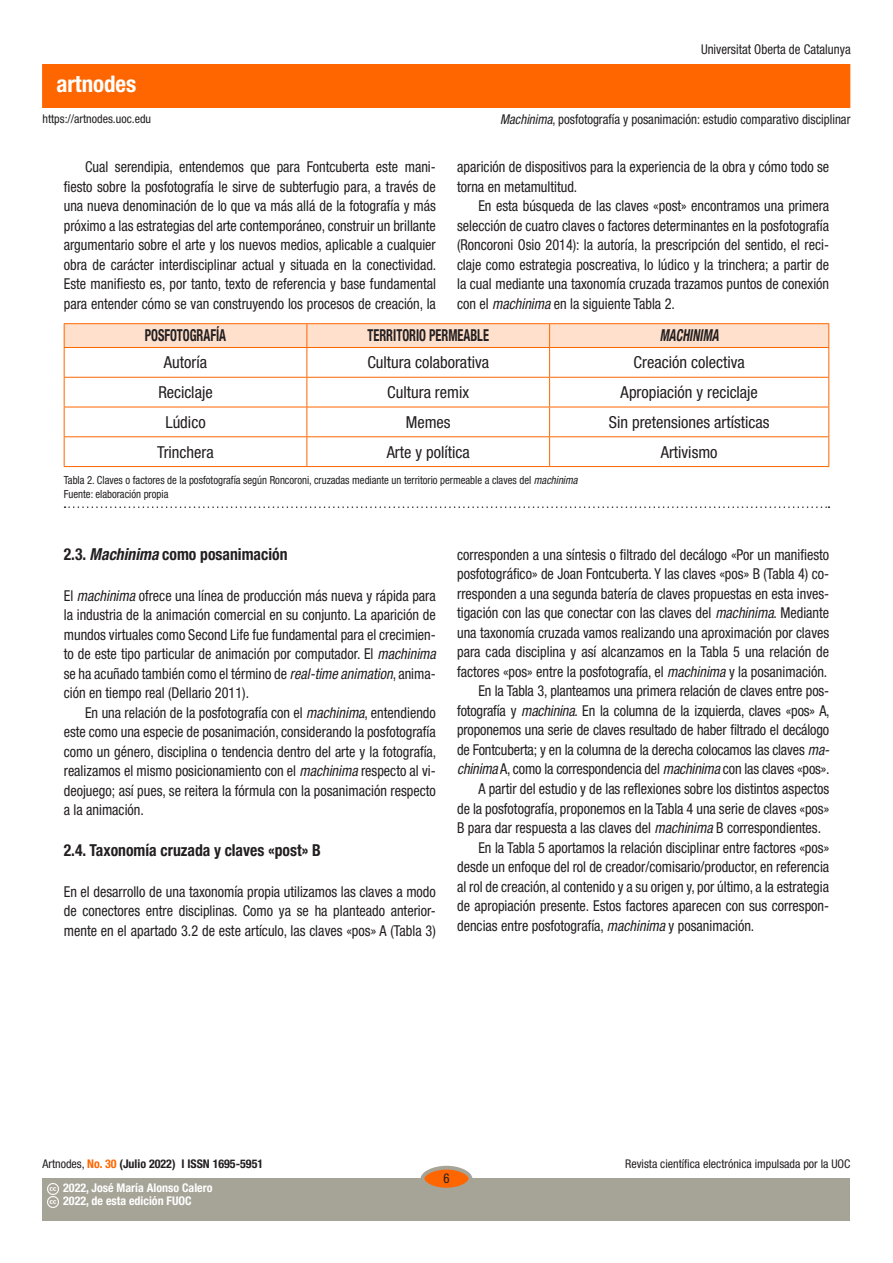
<style>
.page{position:relative;width:893px;height:1263px;background:#fff}
.page>*{position:absolute;margin:0;border:0;box-sizing:border-box;transform-origin:0 0}
.t1{font:700 condensed 22.95px "Helvetica Neue LT Std";color:#fff}
.table_text_C{font:condensed 16.5px "Helvetica Neue LT Std";color:#231f20}
._03_apartat_2{font:700 condensed 16.5px "Helvetica Neue LT Std";color:#231f20;scale:.95 1}
.tabla_encabezado{font:700 condensed 16.5px "Helvetica Neue LT Std";color:#231f20;scale:.75 1}
.tabla_encabezado-2{font:italic 700 condensed 16.5px "Helvetica Neue LT Std";color:#231f20;scale:.75 1}
._02_texto_base{font:condensed 15px/19.5px "Helvetica Neue LT Std";color:#231f20;text-align:justify;scale:.95 1}
._02_texto_base_1{font:condensed 15px/19.5px "Helvetica Neue LT Std";color:#231f20;text-align:justify;scale:.95 1}
.t2{font:condensed 13.5px "Helvetica Neue LT Std";color:#231f20;scale:.95 1}
.t3{font:condensed 12px "Helvetica Neue LT Std";color:#231f20}
.t4{font:700 condensed 12px/13.5px "Helvetica Neue LT Std";color:#fff}
.t5{font:700 condensed 12px "Helvetica Neue LT Std";color:#231f20}
.titulo_figura_0_2col{font:condensed 11.25px "Helvetica Neue LT Std";color:#231f20;scale:.95 1}
.titulo_figura_2col{font:condensed 11.25px "Helvetica Neue LT Std";color:#231f20;scale:.95 1}
.s1{font-style:italic}
.s2{font-weight:400}
.s3{color:#f60}
</style>
<div class="page">
<div style="left:43px;top:65px;width:807px;height:42px;background:#f60"></div>
<div style="left:43px;top:1178px;width:807px;height:42px;background:#a6a397"></div>
<div style="left:422px;top:1168px;width:48px;height:21px;background:#f60;border-radius:50%"></div>
<div style="left:421px;top:1166px;width:51px;height:25px;border:4px solid #a6a397;border-radius:50%"></div>
<svg style="left:47px;top:1183px;width:11px;height:25px"></svg>
<svg style="left:65px;top:506px;width:764px;height:2px"></svg>
<svg style="left:64px;top:324px;width:765px;height:142px"></svg>
<hr style="left:64px;top:323px;width:243px;height:1px;background:#f60">
<hr style="left:307px;top:323px;width:243px;height:1px;background:#f60">
<hr style="left:550px;top:323px;width:279px;height:1px;background:#f60">
<hr style="left:64px;top:347px;width:243px;height:1px;background:#f60">
<hr style="left:307px;top:347px;width:243px;height:1px;background:#f60">
<hr style="left:550px;top:347px;width:279px;height:1px;background:#f60">
<hr style="left:64px;top:466px;width:243px;height:1px;background:#f60">
<hr style="left:307px;top:466px;width:243px;height:1px;background:#f60">
<hr style="left:550px;top:466px;width:279px;height:1px;background:#f60">
<h1 class="t1" style="left:56px;top:69px;width:81px">artnodes</h1>
<p class="t2" style="left:701px;top:42px;width:159px">Universitat Oberta de Catalunya</p>
<p class="t3" style="left:43px;top:112px;width:110px">https://artnodes.uoc.edu</p>
<p class="t2" style="left:500px;top:112px;width:370px"><span class="s1">Machinima</span>, posfotografía y posanimación: estudio comparativo disciplinar</p>
<p class="_02_texto_base" style="left:64px;top:157px;width:394px;text-indent:21px">Cual serendipia, entendemos que para Fontcuberta este mani&shy;fiesto sobre la posfotografía le sirve de subterfugio para, a través de una nueva denominación de lo que va más allá de la fotografía y más próximo a las estrategias del arte contemporáneo, construir un brillante argumentario sobre el arte y los nuevos medios, aplicable a cualquier obra de carácter interdisciplinar actual y situada en la conectividad.<br>Este manifiesto es, por tanto, texto de referencia y base fundamental para entender cómo se van construyendo los procesos de creación, la</p>
<p class="_02_texto_base" style="left:457px;top:157px;width:393px">aparición de dispositivos para la experiencia de la obra y cómo todo se torna en metamultitud.</p>
<p class="_02_texto_base" style="left:457px;top:196px;width:393px;text-indent:21px">En esta búsqueda de las claves «post» encontramos una primera selección de cuatro claves o factores determinantes en la posfotografía (Roncoroni Osio 2014): la autoría, la prescripción del sentido, el reci&shy;claje como estrategia poscreativa, lo lúdico y la trinchera; a partir de la cual mediante una taxonomía cruzada trazamos puntos de conexión con el <span class="s1">machinima</span> en la siguiente Tabla 2.</p>
<p class="tabla_encabezado" style="left:145px;top:326px;width:110px">POSFOTOGRAFÍA</p>
<p class="tabla_encabezado" style="left:368px;top:326px;width:163px">TERRITORIO PERMEABLE</p>
<p class="tabla_encabezado-2" style="left:660px;top:326px;width:80px">MACHINIMA</p>
<h2 class="table_text_C" style="left:164px;top:353px;width:45px">Autoría</h2>
<h2 class="table_text_C" style="left:367px;top:353px;width:123px">Cultura colaborativa</h2>
<h2 class="table_text_C" style="left:634px;top:353px;width:113px">Creación colectiva</h2>
<h2 class="table_text_C" style="left:158px;top:383px;width:56px">Reciclaje</h2>
<h2 class="table_text_C" style="left:387px;top:383px;width:83px">Cultura remix</h2>
<h2 class="table_text_C" style="left:621px;top:383px;width:139px">Apropiación y reciclaje</h2>
<h2 class="table_text_C" style="left:165px;top:412px;width:42px">Lúdico</h2>
<h2 class="table_text_C" style="left:406px;top:412px;width:46px">Memes</h2>
<h2 class="table_text_C" style="left:609px;top:412px;width:162px">Sin pretensiones artísticas</h2>
<h2 class="table_text_C" style="left:157px;top:442px;width:58px">Trinchera</h2>
<h2 class="table_text_C" style="left:387px;top:442px;width:85px">Arte y política</h2>
<h2 class="table_text_C" style="left:661px;top:442px;width:58px">Artivismo</h2>
<p class="titulo_figura_0_2col" style="left:64px;top:473px;width:542px">Tabla 2. Claves o factores de la posfotografía según Roncoroni, cruzadas mediante un territorio permeable a claves del <span class="s1">machinima</span></p>
<p class="titulo_figura_2col" style="left:64px;top:487px;width:112px">Fuente: elaboración propia</p>
<h3 class="_03_apartat_2" style="left:64px;top:544px;width:237px">2.3. <span class="s1">Machinima</span> como posanimación</h3>
<p class="_02_texto_base_1" style="left:64px;top:586px;width:393px">El <span class="s1">machinima</span> ofrece una línea de producción más nueva y rápida para la industria de la animación comercial en su conjunto. La aparición de mundos virtuales como Second Life fue fundamental para el crecimien&shy;to de este tipo particular de animación por computador. El <span class="s1">machinima </span>se ha acuñado también como el término de <span class="s1">real-time animation</span>, anima&shy;ción en tiempo real (Dellario 2011).</p>
<p class="_02_texto_base" style="left:64px;top:703px;width:394px;text-indent:21px">En una relación de la posfotografía con el <span class="s1">machinima</span>, entendiendo este como una especie de posanimación, considerando la posfotografía como un género, disciplina o tendencia dentro del arte y la fotografía, realizamos el mismo posicionamiento con el <span class="s1">machinima</span> respecto al vi&shy;deojuego; así pues, se reitera la fórmula con la posanimación respecto a la animación.</p>
<h3 class="_03_apartat_2" style="left:64px;top:840px;width:272px">2.4. Taxonomía cruzada y claves «post» B</h3>
<p class="_02_texto_base_1" style="left:64px;top:882px;width:393px">En el desarrollo de una taxonomía propia utilizamos las claves a modo de conectores entre disciplinas. Como ya se ha planteado anterior&shy;mente en el apartado 3.2 de este artículo, las claves «pos» A (Tabla 3)</p>
<p class="_02_texto_base_1" style="left:457px;top:545px;width:393px">corresponden a una síntesis o filtrado del decálogo «Por un manifiesto posfotográfico» de Joan Fontcuberta. Y las claves «pos» B (Tabla 4) co&shy;rresponden a una segunda batería de claves propuestas en esta inves&shy;tigación con las que conectar con las claves del <span class="s1">machinima</span>. Mediante una taxonomía cruzada vamos realizando una aproximación por claves para cada disciplina y así alcanzamos en la Tabla 5 una relación de factores «pos» entre la posfotografía, el <span class="s1">machinima</span> y la posanimación.</p>
<p class="_02_texto_base" style="left:457px;top:681px;width:394px;text-indent:21px">En la Tabla 3, planteamos una primera relación de claves entre pos&shy;fotografía y <span class="s1">machinina</span>. En la columna de la izquierda, claves «pos» A, proponemos una serie de claves resultado de haber filtrado el decálogo de Fontcuberta; y en la columna de la derecha colocamos las claves <span class="s1">ma&shy;chinima</span> A, como la correspondencia del <span class="s1">machinima</span> con las claves «pos».</p>
<p class="_02_texto_base" style="left:457px;top:779px;width:393px;text-indent:21px">A partir del estudio y de las reflexiones sobre los distintos aspectos de la posfotografía, proponemos en la Tabla 4 una serie de claves «pos» B para dar respuesta a las claves del <span class="s1">machinima</span> B correspondientes.</p>
<p class="_02_texto_base" style="left:457px;top:837px;width:393px;text-indent:21px">En la Tabla 5 aportamos la relación disciplinar entre factores «pos» desde un enfoque del rol de creador/comisario/productor, en referencia al rol de creación, al contenido y a su origen y, por último, a la estrategia de apropiación presente. Estos factores aparecen con sus correspon&shy;dencias entre posfotografía, <span class="s1">machinima</span> y posanimación.</p>
<p class="t5" style="left:43px;top:1157px;width:222px"><span class="s2">Artnodes,</span> <span class="s3">No. 30</span> (Julio 2022) I ISSN 1695-5951</p>
<p class="t3" style="left:625px;top:1157px;width:227px">Revista científica electrónica impulsada por la UOC</p>
<p class="t4" style="left:63px;top:1181px;width:151px">2022, José María Alonso Calero<br>2022, de esta edición FUOC</p>
<p class="t2" style="left:443px;top:1171px;width:8px">6</p>
</div>
